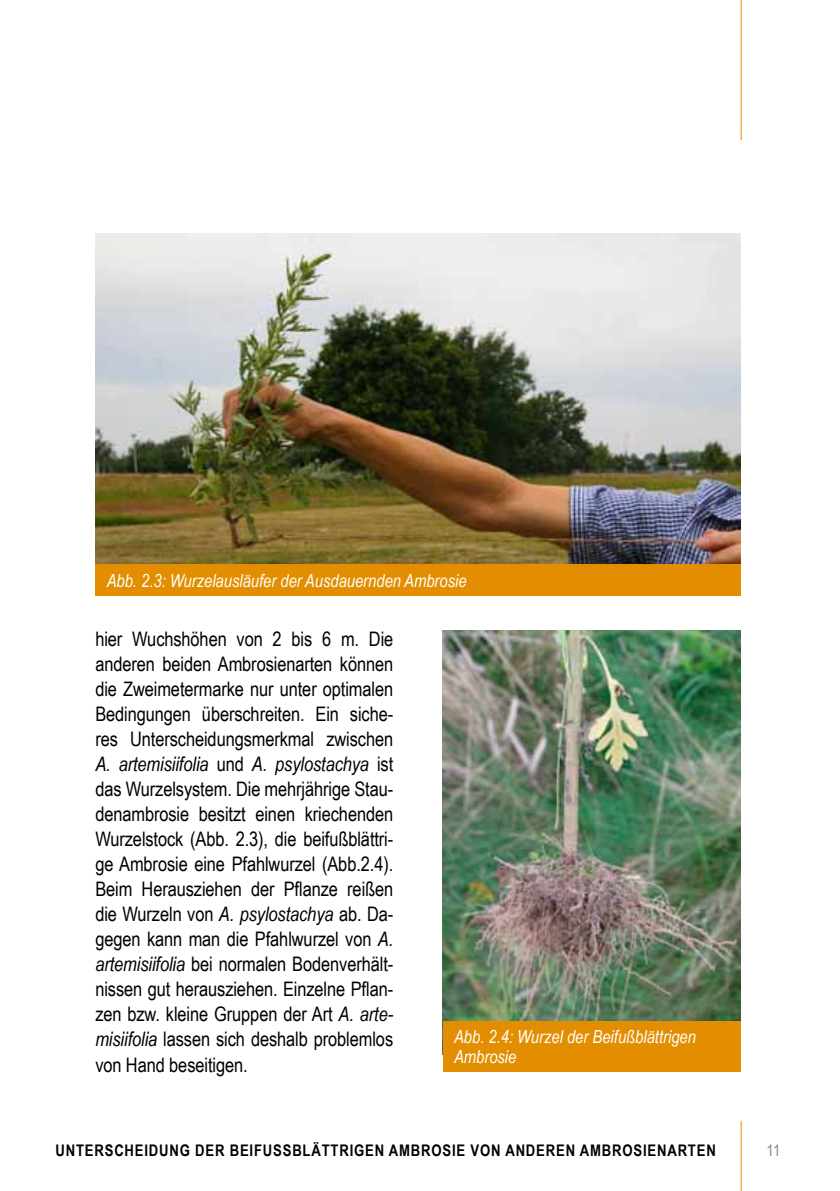
<style>
.page{position:relative;width:840px;height:1191px;background:#fff}
.page>*{position:absolute;margin:0;border:0;box-sizing:border-box;transform-origin:0 0}
.t1{font:20px/25px "Arial Narrow";letter-spacing:-.005em;color:#000;text-align:justify}
.t2{font:italic 18px/20px "Arial Narrow";color:#fff}
.t3{font:700 16px "Arial Narrow";letter-spacing:.05em;color:#000}
.t4{font:16px "Arial Narrow";color:#878786}
.s1{font-style:italic}
</style>
<div class="page">
<hr style="left:740px;top:0;width:1px;height:140px;background:#e28e00">
<hr style="left:740px;top:1120px;width:1px;height:71px;background:#e28e00">
<img style="left:95px;top:234px;width:645px;height:330px">
<div style="left:95px;top:564px;width:645px;height:32px;background:#e28e00"></div>
<img style="left:442px;top:631px;width:298px;height:390px">
<div style="left:442px;top:1021px;width:298px;height:50px;background:#e28e00"></div>
<p class="t2" style="left:107px;top:570px;width:361px">Abb. 2.3: Wurzelausläufer der Ausdauernden Ambrosie</p>
<p class="t1" style="left:95px;top:626px;width:299px">hier Wuchshöhen von 2 bis 6 m. Die anderen beiden Ambrosienarten können die Zweimetermarke nur unter optimalen Bedingungen überschreiten. Ein siche&shy;res Unterscheidungsmerkmal zwischen <span class="s1">A. artemisiifolia</span> und <span class="s1">A. psylostachya</span> ist das Wurzelsystem. Die mehrjährige Stau&shy;denambrosie besitzt einen kriechenden Wurzelstock (Abb. 2.3), die beifußblättri&shy;ge Ambrosie eine Pfahlwurzel (Abb.2.4).<br>Beim Herausziehen der Pflanze reißen die Wurzeln von <span class="s1">A. psylostachya</span> ab. Da&shy;gegen kann man die Pfahlwurzel von <span class="s1">A. artemisiifolia</span> bei normalen Bodenverhält&shy;nissen gut herausziehen. Einzelne Pflan&shy;zen bzw. kleine Gruppen der Art <span class="s1">A. arte&shy;misiifolia</span> lassen sich deshalb problemlos von Hand beseitigen.</p>
<p class="t2" style="left:454px;top:1026px;width:243px">Abb. 2.4: Wurzel der Beifußblättrigen<br>Ambrosie</p>
<p class="t3" style="left:55px;top:1138px;width:79px">UNTERSCHEIDU</p>
<p class="t3" style="left:169px;top:1138px;width:80px">NG DER BEIFU</p>
<p class="t3" style="left:273px;top:1138px;width:178px">SSBLÄTTRIGEN AMBROSIE</p>
<p class="t3" style="left:470px;top:1138px;width:246px">VON ANDE REN AMBROSIE NARTEN</p>
<p class="t4" style="left:766px;top:1138px;width:15px">11</p>
</div>
